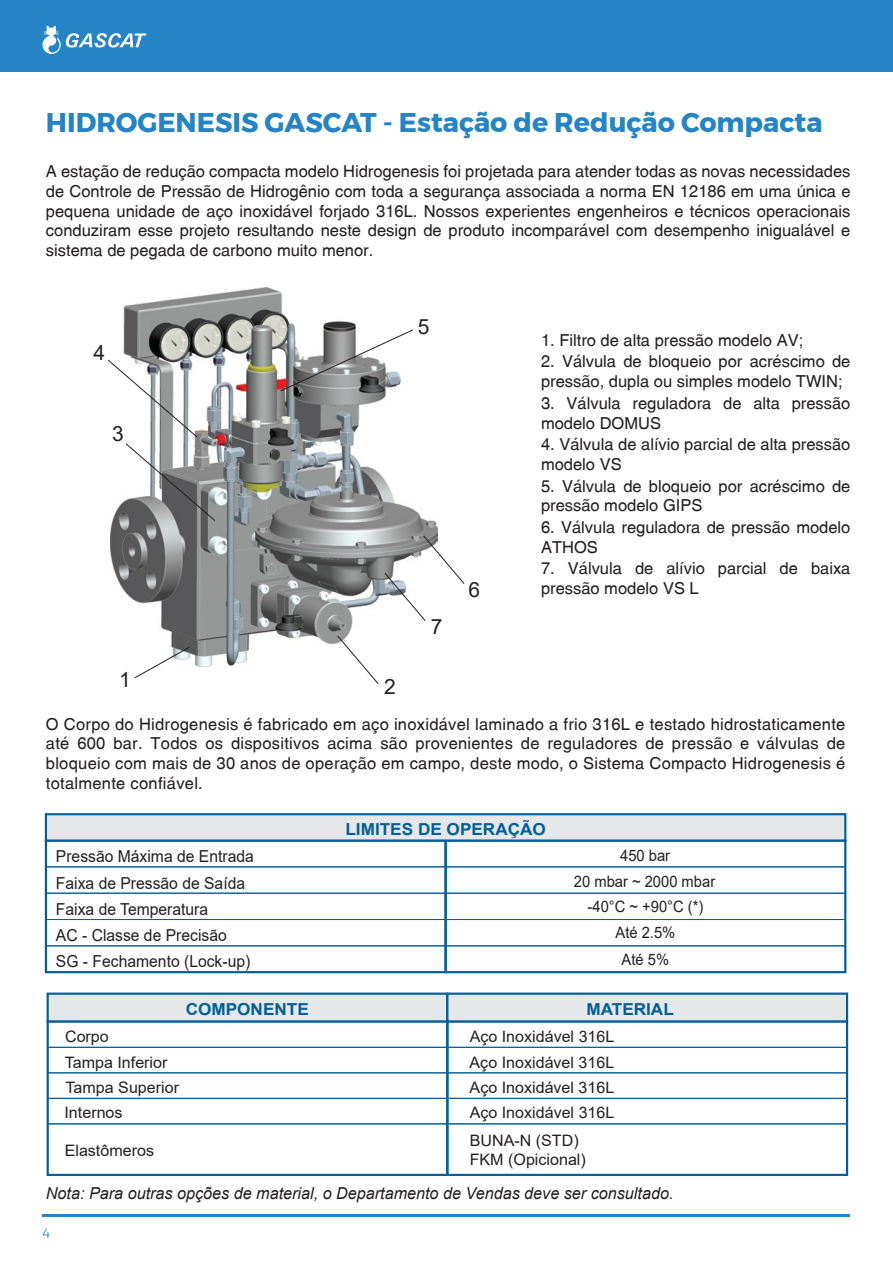
<style>
.page{position:relative;width:893px;height:1263px;background:#fff}
.page>*{position:absolute;margin:0;border:0;box-sizing:border-box;transform-origin:0 0}
.t1{font:700 27px "Montserrat";color:#2484c6}
.t2{font:21px "Arial";color:#231f20}
.t3{font:16.5px/19.8px "New Zurica";color:#231f20}
.t4{font:16.5px/26.2px "Arial";color:#231f20;scale:.95 1}
.t5{font:italic 16.5px "Arial";color:#231f20}
.t6{font:700 16.5px "Arial";color:#005f99;scale:1.04 1}
.t7{font:15.75px/24.9px "Arial";color:#231f20}
.t8{font:15.75px/26.4px "Arial";color:#231f20;text-align:center;scale:.94 1}
.t9{font:300 13.5px "Montserrat";color:#2484c6}
</style>
<div class="page">
<img style="left:110px;top:288px;width:327px;height:379px">
<svg style="left:336px;top:635px;width:43px;height:49px"></svg>
<svg style="left:134px;top:646px;width:56px;height:33px"></svg>
<svg style="left:108px;top:359px;width:108px;height:163px"></svg>
<svg style="left:280px;top:329px;width:134px;height:63px"></svg>
<svg style="left:384px;top:535px;width:81px;height:87px"></svg>
<div style="left:445px;top:840px;width:401px;height:27px;border:1px solid #005f99"></div>
<div style="left:45px;top:813px;width:801px;height:29px;background:#e6e7e8;border:2px solid #005f99"></div>
<div style="left:45px;top:840px;width:401px;height:27px;border:1px solid #005f99"></div>
<div style="left:445px;top:866px;width:401px;height:28px;border:1px solid #005f99"></div>
<div style="left:45px;top:866px;width:401px;height:28px;border:1px solid #005f99"></div>
<div style="left:445px;top:919px;width:401px;height:27px;border:1px solid #005f99"></div>
<div style="left:45px;top:919px;width:401px;height:27px;border:1px solid #005f99"></div>
<div style="left:445px;top:945px;width:401px;height:27px;border:1px solid #005f99"></div>
<div style="left:45px;top:945px;width:401px;height:27px;border:1px solid #005f99"></div>
<div style="left:47px;top:1123px;width:401px;height:52px;border:1px solid #005f99"></div>
<div style="left:47px;top:1020px;width:401px;height:156px;border:2px solid #005f99"></div>
<div style="left:47px;top:992px;width:401px;height:30px;background:#e6e7e8;border:2px solid #005f99"></div>
<div style="left:47px;top:1047px;width:401px;height:26px;border:1px solid #005f99"></div>
<div style="left:447px;top:1021px;width:400px;height:27px;border:1px solid #005f99"></div>
<div style="left:446px;top:992px;width:402px;height:30px;background:#e6e7e8;border:2px solid #005f99"></div>
<div style="left:47px;top:1072px;width:401px;height:27px;border:1px solid #005f99"></div>
<div style="left:447px;top:1072px;width:400px;height:27px;border:1px solid #005f99"></div>
<div style="left:447px;top:1123px;width:400px;height:52px;border:1px solid #005f99"></div>
<div style="left:0;top:0;width:893px;height:71px;background:#2484c6"></div>
<svg style="left:43px;top:25px;width:103px;height:29px"></svg>
<hr style="left:43px;top:1215px;width:807px;height:2px;background:#2484c6">
<h1 class="t1" style="left:46px;top:101px;width:778px">HIDROGENESIS GASCAT - Estação de Redução Compacta</h1>
<p class="t3" style="left:46px;top:161px;width:806px;text-align:justify">A estação de redução compacta modelo Hidrogenesis foi projetada para atender todas as novas necessidades de Controle de Pressão de Hidrogênio com toda a segurança associada a norma EN 12186 em uma única e pequena unidade de aço inoxidável forjado 316L. Nossos experientes engenheiros e técnicos operacionais conduziram esse projeto resultando neste design de produto incomparável com desempenho inigualável e sistema de pegada de carbono muito menor.</p>
<p class="t2" style="left:94px;top:338px;width:13px">4</p>
<p class="t2" style="left:112px;top:419px;width:13px">3</p>
<p class="t2" style="left:418px;top:312px;width:13px">5</p>
<p class="t2" style="left:119px;top:665px;width:13px">1</p>
<p class="t2" style="left:384px;top:672px;width:13px">2</p>
<p class="t2" style="left:431px;top:612px;width:13px">7</p>
<p class="t2" style="left:469px;top:575px;width:13px">6</p>
<p class="t3" style="left:541px;top:330px;width:264px">1. Filtro de alta pressão modelo AV;</p>
<p class="t3" style="left:541px;top:351px;width:311px">2. Válvula de bloqueio por acréscimo de pressão, dupla ou simples modelo TWIN;</p>
<p class="t3" style="left:541px;top:393px;width:311px">3. Válvula reguladora de alta pressão modelo DOMUS</p>
<p class="t3" style="left:541px;top:434px;width:311px">4. Válvula de alívio parcial de alta pressão modelo VS</p>
<p class="t3" style="left:541px;top:475px;width:311px">5. Válvula de bloqueio por acréscimo de pressão modelo GIPS</p>
<p class="t3" style="left:541px;top:517px;width:311px">6. Válvula reguladora de pressão modelo<br>ATHOS</p>
<p class="t3" style="left:541px;top:558px;width:311px">7. Válvula de alívio parcial de baixa pressão modelo VS L</p>
<p class="t3" style="left:46px;top:713px;width:801px;text-align:justify">O Corpo do Hidrogenesis é fabricado em aço inoxidável laminado a frio 316L e testado hidrostaticamente até 600 bar. Todos os dispositivos acima são provenientes de reguladores de pressão e válvulas de bloqueio com mais de 30 anos de operação em campo, deste modo, o Sistema Compacto Hidrogenesis é totalmente confiável.</p>
<p class="t6" style="left:345px;top:817px;width:194px">LIMITES DE OPERAÇÃO</p>
<p class="t4" style="left:56px;top:843px;width:210px">Pressão Máxima de Entrada<br>Faixa de Pressão de Saída<br>Faixa de Temperatura</p>
<p class="t4" style="left:56px;top:922px;width:206px">AC - Classe de Precisão<br>SG - Fechamento (Lock-up)</p>
<p class="t8" style="left:620px;top:842px;width:55px">450 bar</p>
<p class="t8" style="left:588px;top:893px;width:125px">-40°C ~ +90°C (*)<br>Até 2.5%<br>Até 5%</p>
<p class="t8" style="left:574px;top:868px;width:152px">20 mbar ~ 2000 mbar</p>
<p class="t6" style="left:186px;top:997px;width:120px">COMPONENTE</p>
<p class="t6" style="left:586px;top:997px;width:86px">MATERIAL</p>
<p class="t7" style="left:65px;top:1024px;width:45px">Corpo</p>
<p class="t7" style="left:470px;top:1024px;width:146px">Aço Inoxidável 316L</p>
<p class="t7" style="left:65px;top:1049px;width:104px">Tampa Inferior</p>
<p class="t7" style="left:470px;top:1050px;width:146px">Aço Inoxidável 316L<br>Aço Inoxidável 316L</p>
<p class="t7" style="left:470px;top:1131px;width:118px;line-height:19.4px">BUNA-N (STD)<br>FKM (Opicional)</p>
<p class="t7" style="left:65px;top:1075px;width:116px">Tampa Superior<br>Internos</p>
<p class="t7" style="left:470px;top:1100px;width:146px">Aço Inoxidável 316L</p>
<p class="t7" style="left:65px;top:1138px;width:91px">Elastômeros</p>
<p class="t5" style="left:46px;top:1182px;width:629px">Nota: Para outras opções de material, o Departamento de Vendas deve ser consultado.</p>
<p class="t9" style="left:43px;top:1223px;width:9px">4</p>
</div>
